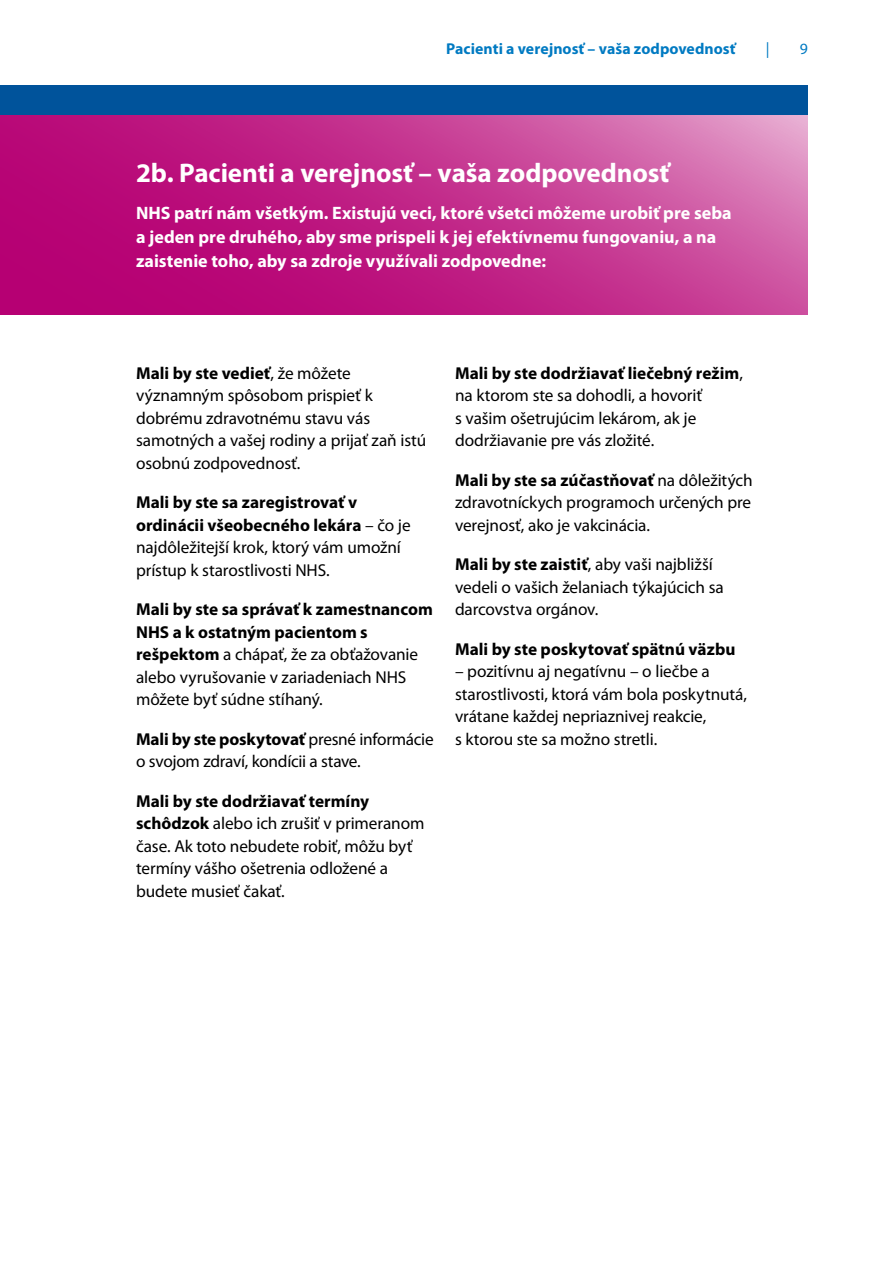
<style>
.page{position:relative;width:893px;height:1263px;background:#fff}
.page>*{position:absolute;margin:0;border:0;box-sizing:border-box;transform-origin:0 0}
.t1{font:700 27px "Myriad Pro";letter-spacing:-.005em;color:#fff}
.t2{font:700 18px/24px "Myriad Pro";color:#fff}
.t3{font:17.25px/22.5px "Myriad Pro";letter-spacing:-.01em;color:#000}
.t4{font:700 17.25px "Myriad Pro";color:#000}
.t5{font:700 15.75px "Myriad Pro";letter-spacing:.005em;color:#007ac2}
.t6{font:15.75px "Myriad Pro";color:#007ac2}
.s1{font-weight:700}
</style>
<div class="page">
<svg style="left:0;top:115px;width:808px;height:200px;background:#c22c8b"></svg>
<div style="left:0;top:85px;width:808px;height:30px;background:#00539b"></div>
<p class="t5" style="left:446px;top:39px;width:291px">Pacienti a verejnosť – vaša zodpovednosť</p>
<p class="t6" style="left:766px;top:39px;width:5px">|</p>
<p class="t6" style="left:800px;top:39px;width:10px">9</p>
<h1 class="t1" style="left:136px;top:155px;width:535px">2b. Pacienti a verejnosť – vaša zodpovednosť</h1>
<p class="t2" style="left:136px;top:200px;width:597px">NHS patrí nám všetkým. Existujú veci, ktoré všetci môžeme urobiť pre seba a jeden pre druhého, aby sme prispeli k jej efektívnemu fungovaniu, a na zaistenie toho, aby sa zdroje využívali zodpovedne:</p>
<p class="t3" style="left:136px;top:361px;width:292px"><span class="s1">Mali by ste vedieť</span>, že môžete významným spôsobom prispieť k dobrému zdravotnému stavu vás samotných a vašej rodiny a prijať zaň istú osobnú zodpovednosť.</p>
<p class="t3" style="left:136px;top:491px;width:276px"><span class="s1">Mali by ste sa zaregistrovať v ordinácii všeobecného lekára</span> – čo je najdôležitejší krok, ktorý vám umožní prístup k starostlivosti NHS.</p>
<p class="t3" style="left:136px;top:598px;width:298px"><span class="s1">Mali by ste sa správať k zamestnancom NHS a k ostatným pacientom s rešpektom</span> a chápať, že za obťažovanie alebo vyrušovanie v zariadeniach NHS môžete byť súdne stíhaný.</p>
<p class="t3" style="left:136px;top:727px;width:299px"><span class="s1">Mali by ste poskytovať</span> presné informácie o svojom zdraví, kondícii a stave.</p>
<p class="t3" style="left:136px;top:789px;width:290px"><span class="s1">Mali by ste dodržiavať termíny schôdzok</span> alebo ich zrušiť v primeranom čase. Ak toto nebudete robiť, môžu byť termíny vášho ošetrenia odložené a budete musieť čakať.</p>
<p class="t3" style="left:455px;top:361px;width:289px"><span class="s1">Mali by ste dodržiavať liečebný režim</span>, na ktorom ste sa dohodli, a hovoriť<br>s vašim ošetrujúcim lekárom, ak je dodržiavanie pre vás zložité.</p>
<p class="t3" style="left:455px;top:468px;width:299px;text-align:justify"><span class="s1">Mali by ste sa zúčastňovať</span> na dôležitých zdravotníckych programoch určených pre verejnosť, ako je vakcinácia.</p>
<p class="t3" style="left:455px;top:553px;width:270px"><span class="s1">Mali by ste zaistiť</span>, aby vaši najbližší vedeli o vašich želaniach týkajúcich sa darcovstva orgánov.</p>
<p class="t4" style="left:455px;top:637px;width:282px">Mali by ste poskytovať spätnú väzbu</p>
<p class="t3" style="left:455px;top:660px;width:293px">– pozitívnu aj negatívnu – o liečbe a starostlivosti, ktorá vám bola poskytnutá, vrátane každej nepriaznivej reakcie,<br>s ktorou ste sa možno stretli.</p>
</div>
